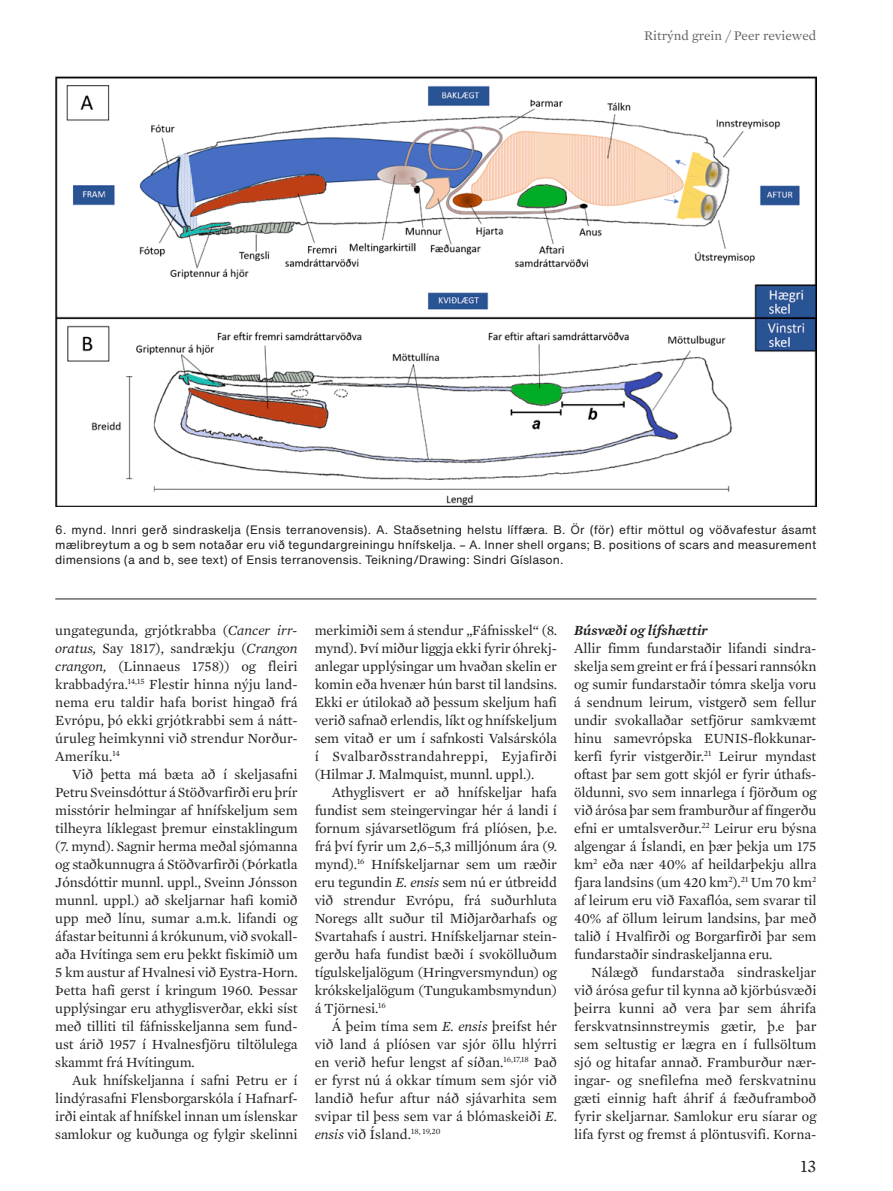
<style>
.page{position:relative;width:893px;height:1191px;background:#fff}
.page>*{position:absolute;margin:0;border:0;box-sizing:border-box;transform-origin:0 0}
.t1{font:18px "Mercury Text G1";color:#231f20}
.Meginmál_2023{font:14.25px/18px "Mercury Text G1";letter-spacing:-.01em;color:#231f20;text-align:justify}
.Undirfyrirsögn_2023{font:14.25px/18px "Mercury Text G1";color:#231f20;text-align:justify}
.Undirfyrirsögn_2023-2{font:italic 600 14.25px "Mercury Text G1";color:#231f20}
.t2{font:13.5px "Mercury Text G1";color:#636366}
.Myndatexti_2023{font:12px/15px "Helvetica Now Text";letter-spacing:.01em;color:#231f20;text-align:justify}
.s1{font-style:italic}
</style>
<div class="page">
<img style="left:55px;top:77px;width:761px;height:429px">
<hr style="left:55px;top:598px;width:761px;height:1px;background:#231f20">
<p class="t2" style="left:644px;top:27px;width:174px">Ritrýnd grein / Peer reviewed</p>
<p class="Myndatexti_2023" style="left:55px;top:521px;width:763px">6. mynd. Innri gerð sindraskelja (Ensis terranovensis). A. Staðsetning helstu líffæra. B. Ör (för) eftir möttul og vöðvafestur ásamt mælibreytum a og b sem notaðar eru við tegundargreiningu hnífskelja. – A. Inner shell organs; B. positions of scars and measurement dimensions (a and b, see text) of Ensis terranovensis. Teikning/Drawing: Sindri Gíslason.</p>
<p class="Undirfyrirsögn_2023" style="left:55px;top:621px;width:244px">ungategunda, grjótkrabba (<span class="s1">Cancer irr&shy;oratus,</span> Say 1817), sandrækju (<span class="s1">Crangon crangon,</span> (Linnaeus 1758)) og fleiri krabbadýra.<sup>14,15</sup> Flestir hinna nýju land&shy;nema eru taldir hafa borist hingað frá Evrópu, þó ekki grjótkrabbi sem á nátt&shy;úruleg heimkynni við strendur Norður-Ameríku.<sup>14</sup></p>
<p class="Meginmál_2023" style="left:55px;top:765px;width:244px;text-indent:17px">Við þetta má bæta að í skeljasafni Petru Sveinsdóttur á Stöðvarfirði eru þrír misstórir helmingar af hnífskeljum sem tilheyra líklegast þremur einstaklingum (7. mynd). Sagnir herma meðal sjómanna og staðkunnugra á Stöðvarfirði (Þórkatla Jónsdóttir munnl. uppl., Sveinn Jónsson munnl. uppl.) að skeljarnar hafi komið upp með línu, sumar a.m.k. lifandi og áfastar beitunni á krókunum, við svokall&shy;aða Hvítinga sem eru þekkt fiskimið um 5 km austur af Hvalnesi við Eystra-Horn.<br>Þetta hafi gerst í kringum 1960. Þessar upplýsingar eru athyglisverðar, ekki síst með tilliti til fáfnisskeljanna sem fund&shy;ust árið 1957 í Hvalnesfjöru tiltölulega skammt frá Hvítingum.</p>
<p class="Meginmál_2023" style="left:55px;top:1071px;width:244px;text-indent:17px">Auk hnífskeljanna í safni Petru er í lindýrasafni Flensborgarskóla í Hafnarf&shy;irði eintak af hnífskel innan um íslenskar samlokur og kuðunga og fylgir skelinni</p>
<p class="Meginmál_2023" style="left:315px;top:621px;width:244px">merkimiði sem á stendur „Fáfnisskel“ (8. mynd). Því miður liggja ekki fyrir óhrekj&shy;anlegar upplýsingar um hvaðan skelin er komin eða hvenær hún barst til landsins.<br>Ekki er útilokað að þessum skeljum hafi verið safnað erlendis, líkt og hnífskeljum sem vitað er um í safnkosti Valsárskóla í Svalbarðsstrandahreppi, Eyjafirði (Hilmar J. Malmquist, munnl. uppl.).</p>
<p class="Meginmál_2023" style="left:315px;top:783px;width:244px;text-indent:17px">Athyglisvert er að hnífskeljar hafa fundist sem steingervingar hér á landi í fornum sjávarsetlögum frá plíósen, þ.e. frá því fyrir um 2,6–5,3 milljónum ára (9. mynd).<sup>16</sup> Hnífskeljarnar sem um ræðir eru tegundin <span class="s1">E. ensis</span> sem nú er útbreidd við strendur Evrópu, frá suðurhluta Noregs allt suður til Miðjarðarhafs og Svartahafs í austri. Hnífskeljarnar stein&shy;gerðu hafa fundist bæði í svokölluðum tígulskeljalögum (Hringversmyndun) og krókskeljalögum (Tungukambsmyndun) á Tjörnesi.<sup>16</sup></p>
<p class="Meginmál_2023" style="left:315px;top:1017px;width:244px;text-indent:17px">Á þeim tíma sem <span class="s1">E. ensis</span> þreifst hér við land á plíósen var sjór öllu hlýrri en verið hefur lengst af síðan.<sup>16,17,18</sup> Það er fyrst nú á okkar tímum sem sjór við landið hefur aftur náð sjávarhita sem svipar til þess sem var á blómaskeiði <span class="s1">E. ensis</span> við Ísland.<sup>18,</sup> <sup>19,20</sup></p>
<p class="Undirfyrirsögn_2023-2" style="left:574px;top:621px;width:135px">Búsvæði og lífshættir</p>
<p class="Meginmál_2023" style="left:574px;top:639px;width:244px">Allir fimm fundarstaðir lifandi sindra&shy;skelja sem greint er frá í þessari rannsókn og sumir fundarstaðir tómra skelja voru á sendnum leirum, vistgerð sem fellur undir svokallaðar setfjörur samkvæmt hinu samevrópska EUNIS-flokkunar&shy;kerfi fyrir vistgerðir.<sup>21</sup> Leirur myndast oftast þar sem gott skjól er fyrir úthafs&shy;öldunni, svo sem innarlega í fjörðum og við árósa þar sem framburður af fíngerðu efni er umtalsverður.<sup>22</sup> Leirur eru býsna algengar á Íslandi, en þær þekja um 175 km<sup>2</sup> eða nær 40% af heildarþekju allra fjara landsins (um 420 km<sup>2</sup>).<sup>21</sup> Um 70 km<sup>2 </sup>af leirum eru við Faxaflóa, sem svarar til 40% af öllum leirum landsins, þar með talið í Hvalfirði og Borgarfirði þar sem fundarstaðir sindraskeljanna eru.</p>
<p class="Meginmál_2023" style="left:574px;top:963px;width:244px;text-indent:17px">Nálægð fundarstaða sindraskeljar við árósa gefur til kynna að kjörbúsvæði þeirra kunni að vera þar sem áhrifa ferskvatnsinnstreymis gætir, þ.e þar sem seltustig er lægra en í fullsöltum sjó og hitafar annað. Framburður nær&shy;ingar- og snefilefna með ferskvatninu gæti einnig haft áhrif á fæðuframboð fyrir skeljarnar. Samlokur eru síarar og lifa fyrst og fremst á plöntusvifi. Korna-</p>
<p class="t1" style="left:800px;top:1155px;width:17px">13</p>
</div>
